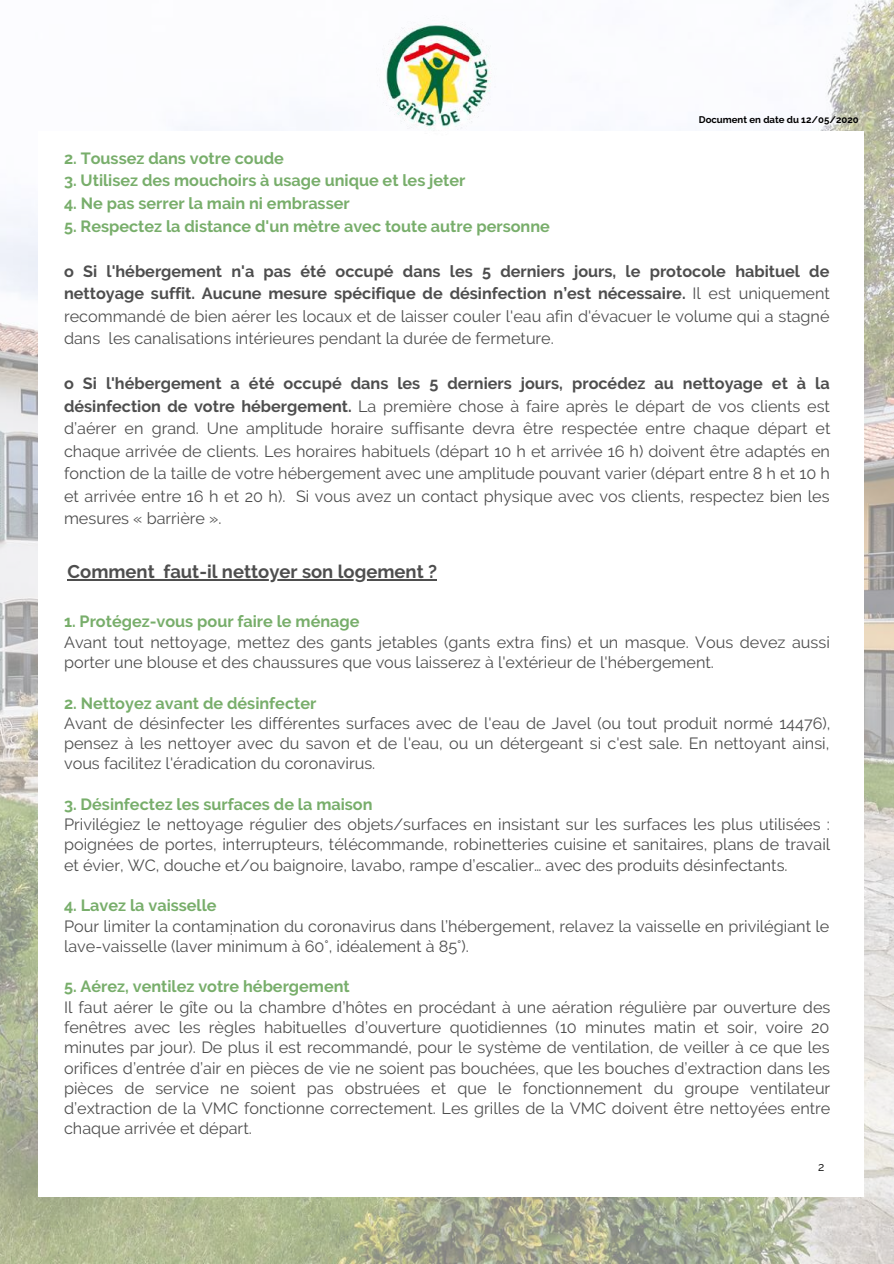
<style>
.page{position:relative;width:894px;height:1264px;background:#fff}
.page>*{position:absolute;margin:0;border:0;box-sizing:border-box;transform-origin:0 0}
.t1{font:700 18.3px "Raleway";color:#4e4e4e}
.t2{font:16.5px "Raleway";color:#4e4e4e}
.t3{font:16.2px/20.2px "Raleway";color:#4e4e4e;text-align:justify}
.t4{font:700 16.2px "Raleway";color:#78ae6b}
.t5{font:12px "Raleway";color:#000}
.t6{font:700 9.6px "Raleway";color:#000}
.s1{font-weight:700}
</style>
<div class="page">
<img style="left:0;top:0;width:893px;height:1262px">
<div style="left:38px;top:201px;width:824px;height:933px;background:#fff"></div>
<div style="left:38px;top:131px;width:824px;height:70px;background:#fff"></div>
<div style="left:38px;top:1134px;width:824px;height:62px;background:#fff"></div>
<img style="left:370px;top:10px;width:132px;height:121px">
<hr style="left:68px;top:579px;width:87px;height:1px;background:#4e4e4e">
<hr style="left:163px;top:579px;width:274px;height:1px;background:#4e4e4e">
<p class="t6" style="left:698px;top:114px;width:161px">Document en date du 12/05/2020</p>
<p class="t4" style="left:64px;top:149px;width:221px">2. Toussez dans votre coude</p>
<p class="t4" style="left:64px;top:171px;width:403px">3. Utilisez des mouchoirs à usage unique et les jeter</p>
<p class="t4" style="left:64px;top:194px;width:287px">4. Ne pas serrer la main ni embrasser</p>
<p class="t4" style="left:64px;top:216px;width:487px">5. Respectez la distance d'un mètre avec toute autre personne</p>
<p class="t3" style="left:64px;top:259px;width:767px;line-height:22.5px"><span class="s1">o Si l'hébergement n'a pas été occupé dans les 5 derniers jours, le protocole habituel de nettoyage suffit. Aucune mesure spécifique de désinfection n’est nécessaire.</span> Il est uniquement recommandé de bien aérer les locaux et de laisser couler l'eau afin d'évacuer le volume qui a stagné dans les canalisations intérieures pendant la durée de fermeture.</p>
<p class="t3" style="left:64px;top:372px;width:767px;line-height:22.5px"><span class="s1">o Si l'hébergement a été occupé dans les 5 derniers jours, procédez au nettoyage et à la désinfection de votre hébergement.</span> La première chose à faire après le départ de vos clients est d’aérer en grand. Une amplitude horaire suffisante devra être respectée entre chaque départ et chaque arrivée de clients. Les horaires habituels (départ 10 h et arrivée 16 h) doivent être adaptés en fonction de la taille de votre hébergement avec une amplitude pouvant varier (départ entre 8 h et 10 h et arrivée entre 16 h et 20 h). Si vous avez un contact physique avec vos clients, respectez bien les mesures « barrière ».</p>
<p class="t1" style="left:68px;top:560px;width:371px">Comment faut-il nettoyer son logement ?</p>
<p class="t4" style="left:64px;top:612px;width:297px">1. Protégez-vous pour faire le ménage</p>
<p class="t3" style="left:64px;top:632px;width:767px">Avant tout nettoyage, mettez des gants jetables (gants extra fins) et un masque. Vous devez aussi porter une blouse et des chaussures que vous laisserez à l'extérieur de l'hébergement.</p>
<p class="t4" style="left:64px;top:693px;width:254px">2. Nettoyez avant de désinfecter</p>
<p class="t3" style="left:64px;top:713px;width:767px">Avant de désinfecter les différentes surfaces avec de l'eau de Javel (ou tout produit normé 14476), pensez à les nettoyer avec du savon et de l'eau, ou un détergeant si c'est sale. En nettoyant ainsi, vous facilitez l'éradication du coronavirus.</p>
<p class="t4" style="left:64px;top:794px;width:310px">3. Désinfectez les surfaces de la maison</p>
<p class="t3" style="left:64px;top:814px;width:767px">Privilégiez le nettoyage régulier des objets/surfaces en insistant sur les surfaces les plus utilisées : poignées de portes, interrupteurs, télécommande, robinetteries cuisine et sanitaires, plans de travail et évier, WC, douche et/ou baignoire, lavabo, rampe d’escalier… avec des produits désinfectants.</p>
<p class="t4" style="left:64px;top:896px;width:154px">4. Lavez la vaisselle</p>
<p class="t3" style="left:64px;top:915px;width:766px">Pour limiter la contamination du coronavirus dans l’hébergement, relavez la vaisselle en privilégiant le lave-vaisselle (laver minimum à 60°, idéalement à 85°).</p>
<p class="t4" style="left:64px;top:977px;width:287px">5. Aérez, ventilez votre hébergement</p>
<p class="t3" style="left:64px;top:996px;width:767px">Il faut aérer le gîte ou la chambre d’hôtes en procédant à une aération régulière par ouverture des fenêtres avec les règles habituelles d’ouverture quotidiennes (10 minutes matin et soir, voire 20 minutes par jour). De plus il est recommandé, pour le système de ventilation, de veiller à ce que les orifices d’entrée d’air en pièces de vie ne soient pas bouchées, que les bouches d’extraction dans les pièces de service ne soient pas obstruées et que le fonctionnement du groupe ventilateur d’extraction de la VMC fonctionne correctement. Les grilles de la VMC doivent être nettoyées entre chaque arrivée et départ.</p>
<p class="t2" style="left:230px;top:919px;width:5px">.</p>
<p class="t5" style="left:817px;top:1159px;width:8px">2</p>
</div>
